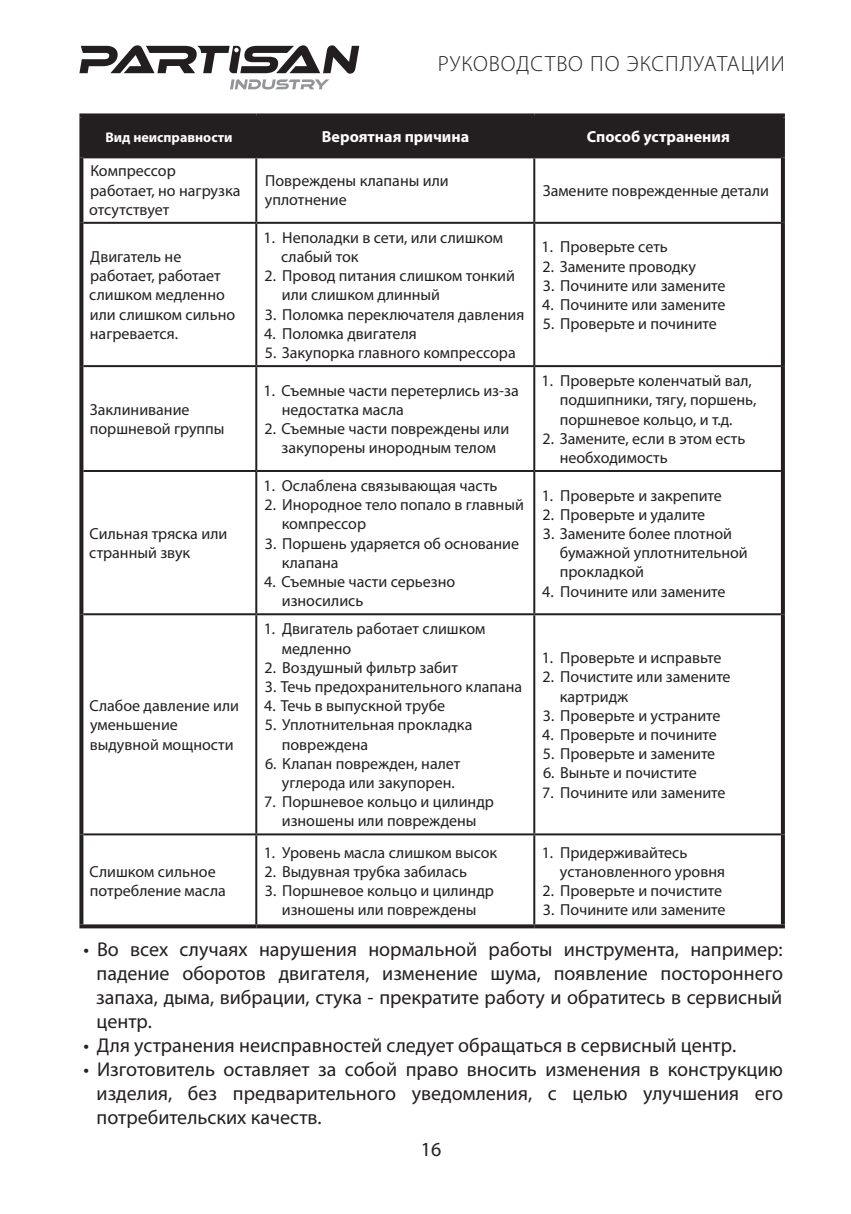
<style>
.page{position:relative;width:851px;height:1214px;background:#fff}
.page>*{position:absolute;margin:0;border:0;box-sizing:border-box;transform-origin:0 0}
.t1{font:300 22px "Myriad Pro";letter-spacing:.05em;color:#231f20}
.t2{font:20px/24px "Myriad Pro";color:#231f20;text-align:justify}
.t3{font:16px/19.2px "Myriad Pro";color:#231f20}
.t4{font:700 16px "Myriad Pro";color:#fff}
.t5{font:700 14px "Myriad Pro";color:#fff}
</style>
<div class="page">
<svg style="left:79px;top:45px;width:280px;height:44px"></svg>
<div style="left:83px;top:117px;width:697px;height:39px;background:#231f20"></div>
<svg style="left:79px;top:113px;width:177px;height:4px"></svg>
<svg style="left:79px;top:117px;width:4px;height:40px"></svg>
<svg style="left:256px;top:113px;width:278px;height:4px"></svg>
<svg style="left:534px;top:113px;width:250px;height:4px"></svg>
<hr style="left:780px;top:117px;width:4px;height:40px;background:#231f20">
<svg style="left:79px;top:157px;width:4px;height:66px"></svg>
<svg style="left:780px;top:157px;width:4px;height:66px"></svg>
<svg style="left:79px;top:223px;width:4px;height:143px"></svg>
<svg style="left:780px;top:223px;width:4px;height:143px"></svg>
<svg style="left:79px;top:366px;width:4px;height:105px"></svg>
<svg style="left:780px;top:366px;width:4px;height:105px"></svg>
<svg style="left:79px;top:471px;width:4px;height:143px"></svg>
<svg style="left:780px;top:471px;width:4px;height:143px"></svg>
<svg style="left:79px;top:614px;width:4px;height:220px"></svg>
<svg style="left:780px;top:614px;width:4px;height:220px"></svg>
<svg style="left:79px;top:834px;width:4px;height:90px"></svg>
<svg style="left:780px;top:834px;width:4px;height:90px"></svg>
<svg style="left:79px;top:924px;width:177px;height:4px"></svg>
<svg style="left:256px;top:924px;width:278px;height:4px"></svg>
<svg style="left:534px;top:924px;width:250px;height:4px"></svg>
<hr style="left:255px;top:117px;width:2px;height:39px;background:#231f20">
<hr style="left:533px;top:117px;width:2px;height:39px;background:#231f20">
<hr style="left:83px;top:156px;width:173px;height:2px;background:#231f20">
<hr style="left:256px;top:156px;width:278px;height:2px;background:#231f20">
<hr style="left:534px;top:156px;width:246px;height:2px;background:#231f20">
<hr style="left:255px;top:158px;width:2px;height:64px;background:#231f20">
<hr style="left:533px;top:158px;width:2px;height:64px;background:#231f20">
<hr style="left:83px;top:222px;width:173px;height:2px;background:#231f20">
<hr style="left:256px;top:222px;width:278px;height:2px;background:#231f20">
<hr style="left:255px;top:224px;width:2px;height:141px;background:#231f20">
<hr style="left:534px;top:222px;width:246px;height:2px;background:#231f20">
<hr style="left:533px;top:224px;width:2px;height:141px;background:#231f20">
<hr style="left:83px;top:365px;width:173px;height:2px;background:#231f20">
<hr style="left:256px;top:365px;width:278px;height:2px;background:#231f20">
<hr style="left:255px;top:367px;width:2px;height:103px;background:#231f20">
<hr style="left:534px;top:365px;width:246px;height:2px;background:#231f20">
<hr style="left:533px;top:367px;width:2px;height:103px;background:#231f20">
<hr style="left:83px;top:470px;width:173px;height:2px;background:#231f20">
<hr style="left:256px;top:470px;width:278px;height:2px;background:#231f20">
<hr style="left:255px;top:472px;width:2px;height:141px;background:#231f20">
<hr style="left:534px;top:470px;width:246px;height:2px;background:#231f20">
<hr style="left:533px;top:472px;width:2px;height:141px;background:#231f20">
<hr style="left:83px;top:613px;width:173px;height:2px;background:#231f20">
<hr style="left:256px;top:613px;width:278px;height:2px;background:#231f20">
<hr style="left:255px;top:615px;width:2px;height:218px;background:#231f20">
<hr style="left:534px;top:613px;width:246px;height:2px;background:#231f20">
<hr style="left:533px;top:615px;width:2px;height:218px;background:#231f20">
<hr style="left:83px;top:833px;width:173px;height:2px;background:#231f20">
<hr style="left:256px;top:833px;width:278px;height:2px;background:#231f20">
<hr style="left:255px;top:835px;width:2px;height:89px;background:#231f20">
<hr style="left:534px;top:833px;width:246px;height:2px;background:#231f20">
<hr style="left:533px;top:835px;width:2px;height:89px;background:#231f20">
<h1 class="t1" style="left:438px;top:51px;width:348px">РУКОВОДСТВО ПО ЭКСПЛУАТАЦИИ</h1>
<p class="t5" style="left:105px;top:128px;width:129px">Вид неисправности</p>
<p class="t4" style="left:322px;top:127px;width:149px">Вероятная причина</p>
<p class="t4" style="left:586px;top:127px;width:145px">Способ устранения</p>
<p class="t3" style="left:89px;top:161px;width:153px">Компрессор работает, но нагрузка отсутствует</p>
<p class="t3" style="left:265px;top:171px;width:185px">Повреждены клапаны или уплотнение</p>
<p class="t3" style="left:542px;top:180px;width:228px">Замените поврежденные детали</p>
<p class="t3" style="left:89px;top:247px;width:147px">Двигатель не работает, работает слишком медленно или слишком сильно нагревается.</p>
<p class="t3" style="left:281px;top:227px;width:223px;text-indent:-17px">1. Неполадки в сети, или слишком слабый ток</p>
<p class="t3" style="left:282px;top:266px;width:235px;text-indent:-17px">2. Провод питания слишком тонкий или слишком длинный</p>
<p class="t3" style="left:265px;top:304px;width:261px">3. Поломка переключателя давления</p>
<p class="t3" style="left:264px;top:323px;width:154px">4. Поломка двигателя</p>
<p class="t3" style="left:265px;top:343px;width:252px">5. Закупорка главного компрессора</p>
<p class="t3" style="left:541px;top:237px;width:128px">1. Проверьте сеть</p>
<p class="t3" style="left:542px;top:256px;width:155px">2. Замените проводку</p>
<p class="t3" style="left:543px;top:275px;width:184px">3. Почините или замените</p>
<p class="t3" style="left:542px;top:295px;width:185px">4. Почините или замените</p>
<p class="t3" style="left:543px;top:314px;width:175px">5. Проверьте и почините</p>
<p class="t3" style="left:90px;top:399px;width:136px">Заклинивание поршневой группы</p>
<p class="t3" style="left:89px;top:523px;width:139px">Сильная тряска или странный звук</p>
<p class="t3" style="left:90px;top:695px;width:151px">Слабое давление или уменьшение выдувной мощности</p>
<p class="t3" style="left:282px;top:380px;width:238px;text-indent:-18px">1. Съемные части перетерлись из-за недостатка масла</p>
<p class="t3" style="left:264px;top:419px;width:246px;text-align:center">2. Съемные части повреждены или закупорены инородным телом</p>
<p class="t3" style="left:263px;top:475px;width:235px">1. Ослаблена связывающая часть</p>
<p class="t3" style="left:282px;top:495px;width:243px;text-indent:-17px">2. Инородное тело попало в главный компрессор</p>
<p class="t3" style="left:282px;top:533px;width:239px;text-indent:-17px">3. Поршень ударяется об основание клапана</p>
<p class="t3" style="left:282px;top:571px;width:175px;text-indent:-18px">4. Съемные части серьезно износились</p>
<p class="t3" style="left:282px;top:619px;width:205px;text-indent:-18px">1. Двигатель работает слишком медленно</p>
<p class="t3" style="left:264px;top:657px;width:195px">2. Воздушный фильтр забит</p>
<p class="t3" style="left:265px;top:676px;width:259px">3. Течь предохранительного клапана</p>
<p class="t3" style="left:264px;top:695px;width:182px">4. Течь в выпускной трубе</p>
<p class="t3" style="left:282px;top:715px;width:192px;text-indent:-17px">5. Уплотнительная прокладка повреждена</p>
<p class="t3" style="left:282px;top:753px;width:180px;text-indent:-17px">6. Клапан поврежден, налет углерода или закупорен.</p>
<p class="t3" style="left:264px;top:791px;width:231px;text-align:center">7. Поршневое кольцо и цилиндр изношены или повреждены</p>
<p class="t3" style="left:559px;top:371px;width:198px;text-indent:-18px">1. Проверьте коленчатый вал, подшипники, тягу, поршень, поршневое кольцо, и т.д.</p>
<p class="t3" style="left:559px;top:428px;width:187px;text-indent:-17px">2. Замените, если в этом есть необходимость</p>
<p class="t3" style="left:541px;top:485px;width:181px">1. Проверьте и закрепите</p>
<p class="t3" style="left:542px;top:504px;width:164px">2. Проверьте и удалите</p>
<p class="t3" style="left:559px;top:523px;width:189px;text-indent:-17px">3. Замените более плотной бумажной уплотнительной прокладкой</p>
<p class="t3" style="left:542px;top:581px;width:185px">4. Почините или замените</p>
<p class="t3" style="left:541px;top:647px;width:181px">1. Проверьте и исправьте</p>
<p class="t3" style="left:559px;top:667px;width:172px;text-indent:-17px">2. Почистите или замените картридж</p>
<p class="t3" style="left:543px;top:705px;width:179px">3. Проверьте и устраните</p>
<p class="t3" style="left:542px;top:724px;width:176px">4. Проверьте и почините</p>
<p class="t3" style="left:543px;top:743px;width:174px">5. Проверьте и замените</p>
<p class="t3" style="left:543px;top:763px;width:155px">6. Выньте и почистите</p>
<p class="t3" style="left:542px;top:782px;width:185px">7. Почините или замените</p>
<p class="t3" style="left:560px;top:842px;width:167px;text-indent:-18px">1. Придерживайтесь установленного уровня</p>
<p class="t3" style="left:542px;top:880px;width:181px">2. Проверьте и почистите</p>
<p class="t3" style="left:543px;top:899px;width:184px">3. Почините или замените</p>
<p class="t2" style="left:96px;top:936px;width:688px;text-indent:-13px">• Во всех случаях нарушения нормальной работы инструмента, например: падение оборотов двигателя, изменение шума, появление постороннего запаха, дыма, вибрации, стука - прекратите работу и обратитесь в сервисный центр.</p>
<p class="t2" style="left:84px;top:1032px;width:654px">• Для устранения неисправностей следует обращаться в сервисный центр.</p>
<p class="t2" style="left:97px;top:1056px;width:688px;text-indent:-13px">• Изготовитель оставляет за собой право вносить изменения в конструкцию изделия, без предварительного уведомления, с целью улучшения его потребительских качеств.</p>
<p class="t3" style="left:264px;top:842px;width:235px">1. Уровень масла слишком высок</p>
<p class="t3" style="left:264px;top:861px;width:204px">2. Выдувная трубка забилась</p>
<p class="t3" style="left:265px;top:880px;width:230px;text-align:center">3. Поршневое кольцо и цилиндр изношены или повреждены</p>
<p class="t3" style="left:90px;top:861px;width:138px">Слишком сильное потребление масла</p>
<p class="t2" style="left:421px;top:1137px;width:22px">16</p>
</div>
